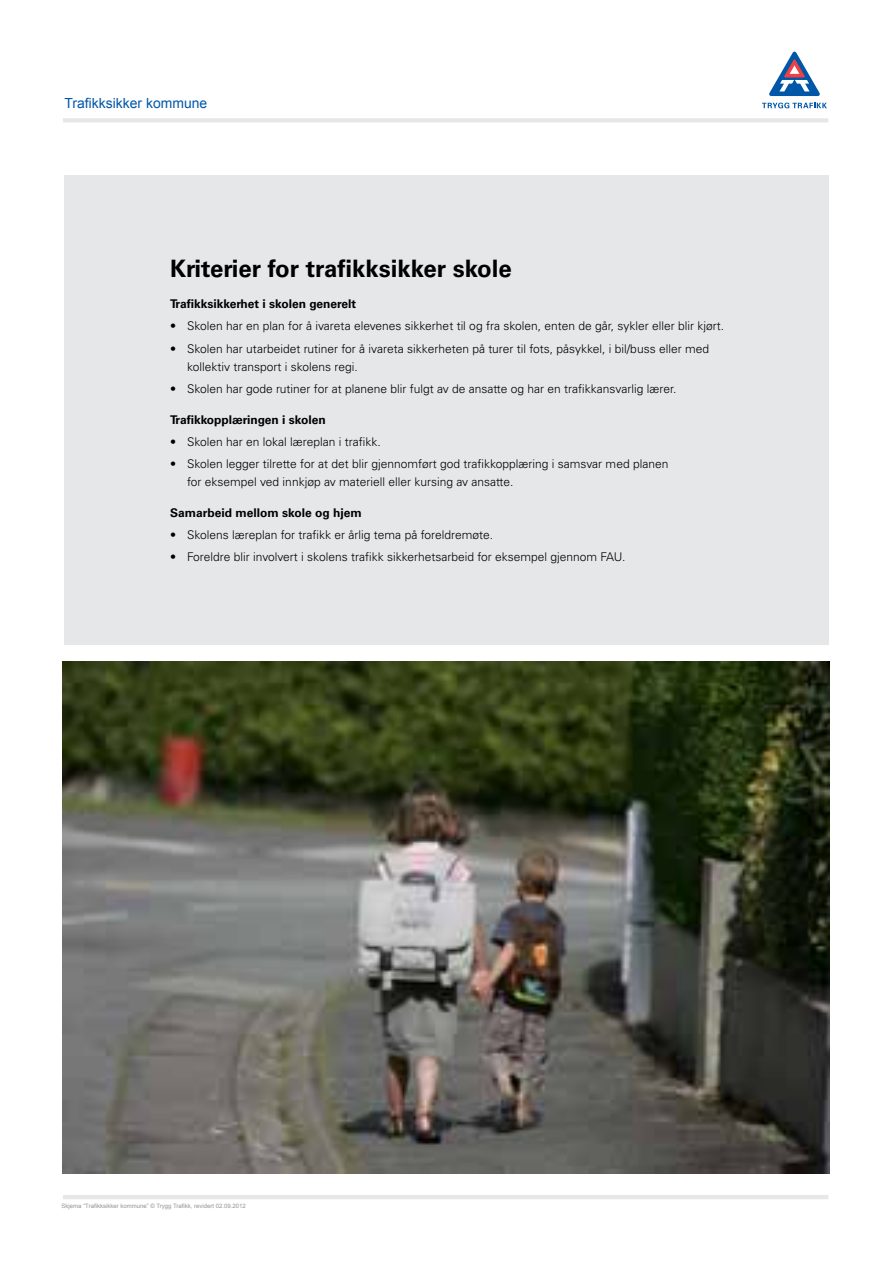
<style>
.page{position:relative;width:893px;height:1263px;background:#fff}
.page>*{position:absolute;margin:0;border:0;box-sizing:border-box;transform-origin:0 0}
.t1{font:700 24px "Univers";color:#000}
.t2{font:13.95px "Arial";color:#0057a8}
.t3{font:300 12px/18px "Univers";color:#000}
.t4{font:700 12px "Univers";color:#000}
.t5{font:6px "Arial";color:#939598}
</style>
<div class="page">
<svg style="left:769px;top:52px;width:51px;height:44px"></svg>
<svg style="left:762px;top:103px;width:65px;height:5px"></svg>
<hr style="left:63px;top:118px;width:765px;height:4px;background:#e6e7e8">
<hr style="left:63px;top:1195px;width:765px;height:4px;background:#e6e7e8">
<div style="left:65px;top:175px;width:764px;height:469px;background:#e6e7e8"></div>
<img style="left:63px;top:662px;width:766px;height:511px">
<p class="t2" style="left:65px;top:94px;width:144px">Trafikksikker kommune</p>
<h1 class="t1" style="left:170px;top:255px;width:343px">Kriterier for trafikksikker skole</h1>
<p class="t4" style="left:170px;top:297px;width:188px">Trafikksikkerhet i skolen generelt</p>
<p class="t3" style="left:170px;top:317px;width:556px">• Skolen har en plan for å ivareta elevenes sikkerhet til og fra skolen, enten de går, sykler eller blir kjørt.</p>
<p class="t3" style="left:187px;top:339px;width:523px;text-indent:-17px">• Skolen har utarbeidet rutiner for å ivareta sikkerheten på turer til fots, påsykkel, i bil/buss eller med kollektiv transport i skolens regi.</p>
<p class="t3" style="left:170px;top:380px;width:508px">• Skolen har gode rutiner for at planene blir fulgt av de ansatte og har en trafikkansvarlig lærer.</p>
<p class="t4" style="left:170px;top:412px;width:157px">Trafikkopplæringen i skolen</p>
<p class="t3" style="left:170px;top:433px;width:212px">• Skolen har en lokal læreplan i trafikk.</p>
<p class="t3" style="left:187px;top:455px;width:483px;text-indent:-17px">• Skolen legger tilrette for at det blir gjennomført god trafikkopplæring i samsvar med planen for eksempel ved innkjøp av materiell eller kursing av ansatte.</p>
<p class="t4" style="left:170px;top:506px;width:193px">Samarbeid mellom skole og hjem</p>
<p class="t3" style="left:170px;top:526px;width:325px">• Skolens læreplan for trafikk er årlig tema på foreldremøte.</p>
<p class="t3" style="left:170px;top:548px;width:457px">• Foreldre blir involvert i skolens trafikk sikkerhetsarbeid for eksempel gjennom FAU.</p>
<p class="t5" style="left:62px;top:1202px;width:186px">Skjema “Trafikksikker kommune” © Trygg Trafikk, revidert 02.09.2012</p>
</div>
